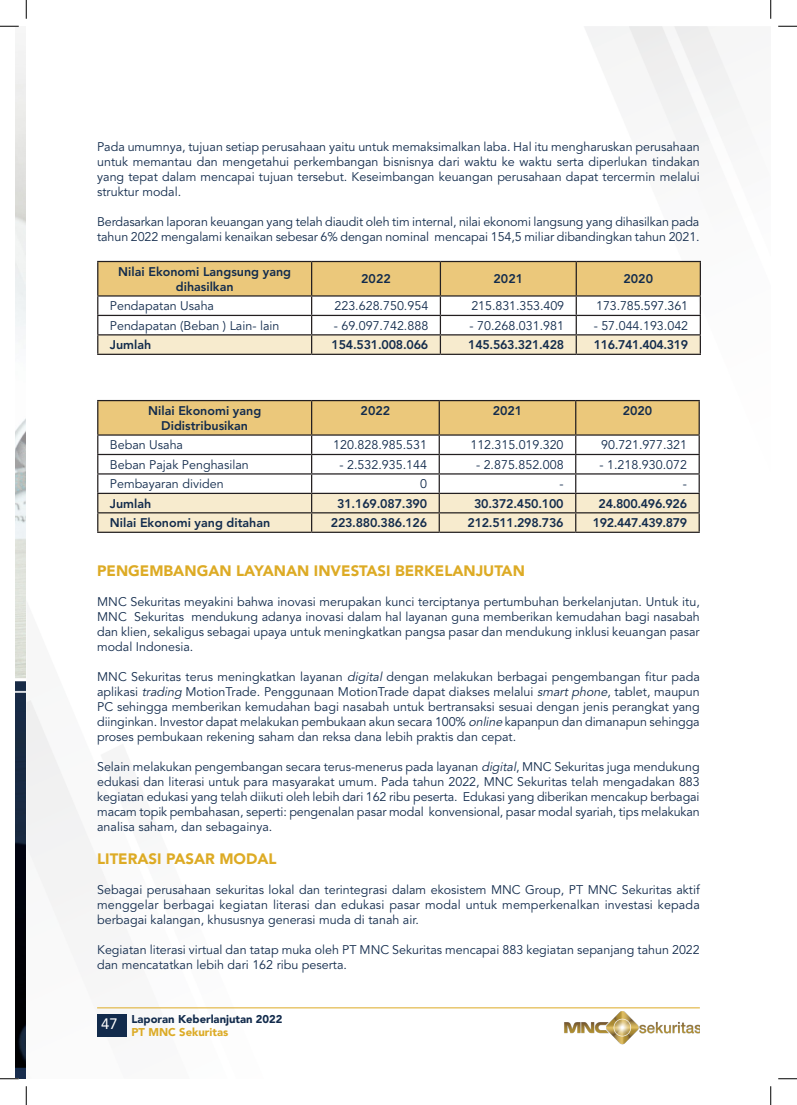
<style>
.page{position:relative;width:797px;height:1105px;background:#fff}
.page>*{position:absolute;margin:0;border:0;box-sizing:border-box;transform-origin:0 0}
.t1{font:900 15px "Avenir LT Pro";color:#ddab25}
.t2{font:15px "Avenir LT Pro";color:#fff}
.t3{font:12.5px/15px "Avenir LT Pro";color:#122b4c;text-align:justify}
.t4{font:800 12.5px/15px "Avenir LT Pro";color:#122b4c;text-align:center}
.t5{font:800 12.5px "Avenir LT Pro";letter-spacing:-.02em;color:#122b4c}
.t6{font:800 12.5px "Avenir LT Pro";letter-spacing:-.025em;color:#122b4c}
.t7{font:800 12.5px "Avenir LT Pro";letter-spacing:-.03em;color:#122b4c}
.t8{font:800 12.5px "Avenir LT Pro";letter-spacing:-.035em;color:#122b4c}
.t9{font:900 11.25px "Avenir LT Pro";color:#122b4c}
.t10{font:900 11.25px "Avenir LT Pro";color:#dcab26}
.s1{font-style:italic}
</style>
<div class="page">
<img style="left:27px;top:26px;width:714px;height:1008px">
<img style="left:563px;top:1011px;width:136px;height:34px">
<hr style="left:97px;top:1007px;width:603px;height:1px;background:#ddab25">
<div style="left:97px;top:1014px;width:30px;height:23px;background:#122b4c"></div>
<img style="left:16px;top:43px;width:10px;height:1036px">
<svg style="left:97px;top:261px;width:604px;height:93px"></svg>
<hr style="left:97px;top:354px;width:214px;height:1px;background:#231f20">
<hr style="left:311px;top:354px;width:129px;height:1px;background:#231f20">
<hr style="left:440px;top:354px;width:136px;height:1px;background:#231f20">
<hr style="left:576px;top:354px;width:125px;height:1px;background:#231f20">
<hr style="left:97px;top:400px;width:214px;height:1px;background:#231f20">
<hr style="left:311px;top:400px;width:128px;height:1px;background:#231f20">
<hr style="left:439px;top:400px;width:136px;height:1px;background:#231f20">
<hr style="left:575px;top:400px;width:124px;height:1px;background:#231f20">
<svg style="left:97px;top:401px;width:602px;height:131px"></svg>
<hr style="left:97px;top:532px;width:214px;height:1px;background:#231f20">
<hr style="left:311px;top:532px;width:128px;height:1px;background:#231f20">
<hr style="left:439px;top:532px;width:136px;height:1px;background:#231f20">
<hr style="left:575px;top:532px;width:124px;height:1px;background:#231f20">
<svg style="left:0;top:25px;width:19px;height:2px"></svg>
<svg style="left:778px;top:25px;width:19px;height:2px"></svg>
<svg style="left:0;top:1078px;width:19px;height:1px"></svg>
<svg style="left:778px;top:1078px;width:19px;height:1px"></svg>
<svg style="left:25px;top:0;width:2px;height:19px"></svg>
<svg style="left:25px;top:1086px;width:2px;height:19px"></svg>
<svg style="left:770px;top:0;width:1px;height:19px"></svg>
<svg style="left:770px;top:1086px;width:1px;height:19px"></svg>
<p class="t3" style="left:97px;top:139px;width:604px">Pada umumnya, tujuan setiap perusahaan yaitu untuk memaksimalkan laba. Hal itu mengharuskan perusahaan untuk memantau dan mengetahui perkembangan bisnisnya dari waktu ke waktu serta diperlukan tindakan yang tepat dalam mencapai tujuan tersebut. Keseimbangan keuangan perusahaan dapat tercermin melalui struktur modal.</p>
<p class="t3" style="left:97px;top:214px;width:604px">Berdasarkan laporan keuangan yang telah diaudit oleh tim internal, nilai ekonomi langsung yang dihasilkan pada tahun 2022 mengalami kenaikan sebesar 6% dengan nominal mencapai 154,5 miliar dibandingkan tahun 2021.</p>
<p class="t4" style="left:118px;top:264px;width:174px">Nilai Ekonomi Langsung yang dihasilkan</p>
<p class="t4" style="left:361px;top:272px;width:31px">2022</p>
<p class="t4" style="left:493px;top:272px;width:31px">2021</p>
<p class="t4" style="left:623px;top:272px;width:31px">2020</p>
<p class="t3" style="left:110px;top:299px;width:106px">Pendapatan Usaha</p>
<p class="t3" style="left:334px;top:299px;width:95px">223.628.750.954</p>
<p class="t3" style="left:471px;top:299px;width:94px">215.831.353.409</p>
<p class="t3" style="left:596px;top:299px;width:93px">173.785.597.361</p>
<p class="t3" style="left:110px;top:318px;width:171px">Pendapatan (Beban ) Lain- lain</p>
<p class="t3" style="left:334px;top:318px;width:96px">- 69.097.742.888</p>
<p class="t3" style="left:469px;top:318px;width:96px">- 70.268.031.981</p>
<p class="t3" style="left:593px;top:318px;width:96px">- 57.044.193.042</p>
<p class="t4" style="left:110px;top:338px;width:43px">Jumlah</p>
<p class="t5" style="left:331px;top:338px;width:98px">154.531.008.066</p>
<p class="t6" style="left:468px;top:338px;width:97px">145.563.321.428</p>
<p class="t7" style="left:593px;top:338px;width:96px">116.741.404.319</p>
<p class="t4" style="left:148px;top:403px;width:114px">Nilai Ekonomi yang<br>Didistribusikan</p>
<p class="t4" style="left:360px;top:403px;width:31px">2022</p>
<p class="t4" style="left:492px;top:403px;width:31px">2021</p>
<p class="t4" style="left:622px;top:403px;width:31px">2020</p>
<p class="t3" style="left:110px;top:438px;width:75px">Beban Usaha</p>
<p class="t3" style="left:333px;top:438px;width:95px">120.828.985.531</p>
<p class="t3" style="left:470px;top:438px;width:95px">112.315.019.320</p>
<p class="t3" style="left:601px;top:438px;width:87px">90.721.977.321</p>
<p class="t3" style="left:110px;top:457px;width:140px">Beban Pajak Penghasilan</p>
<p class="t3" style="left:339px;top:457px;width:89px">- 2.532.935.144</p>
<p class="t3" style="left:476px;top:457px;width:89px">- 2.875.852.008</p>
<p class="t3" style="left:599px;top:457px;width:89px">- 1.218.930.072</p>
<p class="t3" style="left:110px;top:477px;width:115px">Pembayaran dividen</p>
<p class="t3" style="left:420px;top:477px;width:8px">0</p>
<p class="t3" style="left:559px;top:477px;width:6px">-</p>
<p class="t3" style="left:682px;top:477px;width:6px">-</p>
<p class="t4" style="left:110px;top:496px;width:43px">Jumlah</p>
<p class="t4" style="left:337px;top:496px;width:91px">31.169.087.390</p>
<p class="t5" style="left:474px;top:496px;width:91px">30.372.450.100</p>
<p class="t6" style="left:598px;top:496px;width:90px">24.800.496.926</p>
<p class="t4" style="left:110px;top:515px;width:162px">Nilai Ekonomi yang ditahan</p>
<p class="t5" style="left:331px;top:515px;width:98px">223.880.386.126</p>
<p class="t5" style="left:467px;top:515px;width:98px">212.511.298.736</p>
<p class="t8" style="left:593px;top:515px;width:96px">192.447.439.879</p>
<p class="t1" style="left:97px;top:562px;width:429px">PENGEMBANGAN LAYANAN INVESTASI BERKELANJUTAN</p>
<p class="t3" style="left:97px;top:594px;width:604px">MNC Sekuritas meyakini bahwa inovasi merupakan kunci terciptanya pertumbuhan berkelanjutan. Untuk itu, MNC Sekuritas mendukung adanya inovasi dalam hal layanan guna memberikan kemudahan bagi nasabah dan klien, sekaligus sebagai upaya untuk meningkatkan pangsa pasar dan mendukung inklusi keuangan pasar modal Indonesia.</p>
<p class="t3" style="left:97px;top:669px;width:604px">MNC Sekuritas terus meningkatkan layanan <span class="s1">digital</span> dengan melakukan berbagai pengembangan fitur pada aplikasi <span class="s1">trading</span> MotionTrade. Penggunaan MotionTrade dapat diakses melalui <span class="s1">smart phone</span>, tablet, maupun PC sehingga memberikan kemudahan bagi nasabah untuk bertransaksi sesuai dengan jenis perangkat yang diinginkan. Investor dapat melakukan pembukaan akun secara 100% <span class="s1">online</span> kapanpun dan dimanapun sehingga proses pembukaan rekening saham dan reksa dana lebih praktis dan cepat.</p>
<p class="t3" style="left:97px;top:759px;width:604px">Selain melakukan pengembangan secara terus-menerus pada layanan <span class="s1">digital</span>, MNC Sekuritas juga mendukung edukasi dan literasi untuk para masyarakat umum. Pada tahun 2022, MNC Sekuritas telah mengadakan 883 kegiatan edukasi yang telah diikuti oleh lebih dari 162 ribu peserta. Edukasi yang diberikan mencakup berbagai macam topik pembahasan, seperti: pengenalan pasar modal konvensional, pasar modal syariah, tips melakukan analisa saham, dan sebagainya.</p>
<p class="t1" style="left:97px;top:850px;width:181px">LITERASI PASAR MODAL</p>
<p class="t3" style="left:97px;top:882px;width:604px">Sebagai perusahaan sekuritas lokal dan terintegrasi dalam ekosistem MNC Group, PT MNC Sekuritas aktif menggelar berbagai kegiatan literasi dan edukasi pasar modal untuk memperkenalkan investasi kepada berbagai kalangan, khususnya generasi muda di tanah air.</p>
<p class="t3" style="left:97px;top:942px;width:604px">Kegiatan literasi virtual dan tatap muka oleh PT MNC Sekuritas mencapai 883 kegiatan sepanjang tahun 2022 dan mencatatkan lebih dari 162 ribu peserta.</p>
<p class="t2" style="left:101px;top:1015px;width:18px">47</p>
<p class="t9" style="left:131px;top:1012px;width:152px">Laporan Keberlanjutan 2022</p>
<p class="t10" style="left:131px;top:1025px;width:98px">PT MNC Sekuritas</p>
</div>
